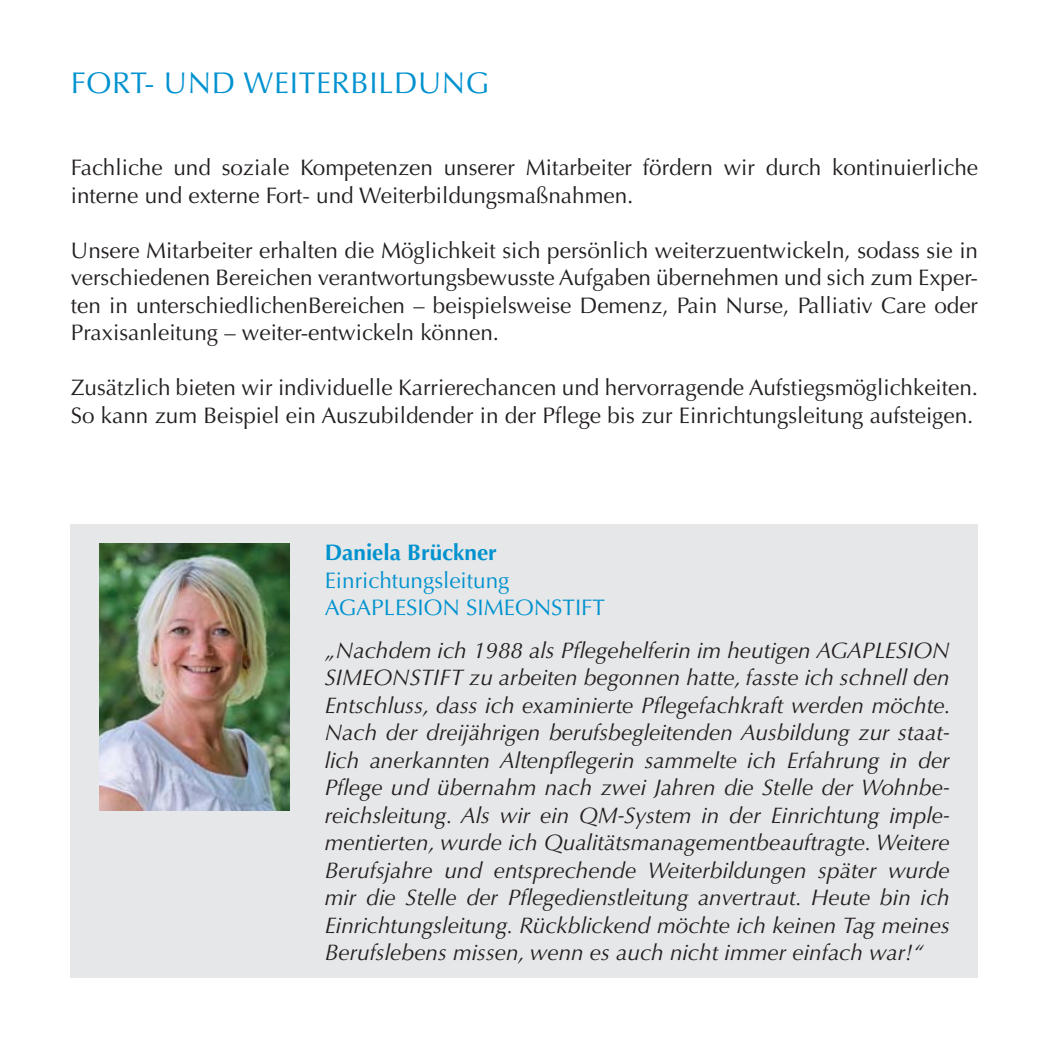
<style>
.page{position:relative;width:1049px;height:1049px;background:#fff}
.page>*{position:absolute;margin:0;border:0;box-sizing:border-box;transform-origin:0 0}
.t1{font:30px "Optima";letter-spacing:.02em;color:#0092cf}
.t2{font:italic 22.5px/27.5px "Optima";color:#231f20;text-align:justify}
.t3{font:22.5px/27.5px "Optima";color:#231f20}
.t4{font:22.5px/27.5px "Optima";color:#0092cf}
.t5{font:700 22.5px "Optima";color:#0092cf}
</style>
<div class="page">
<div style="left:71px;top:524px;width:907px;height:454px;background:#e6e7e8"></div>
<img style="left:99px;top:544px;width:190px;height:266px">
<h1 class="t1" style="left:71px;top:70px;width:420px">FORT- UND WEITERBILDUNG</h1>
<p class="t3" style="left:71px;top:156px;width:909px">Fachliche und soziale Kompetenzen unserer Mitarbeiter fördern wir durch kontinuierliche interne und externe Fort- und Weiterbildungsmaßnahmen.</p>
<p class="t3" style="left:71px;top:239px;width:909px;text-align:justify">Unsere Mitarbeiter erhalten die Möglichkeit sich persönlich weiterzuentwickeln, sodass sie in verschiedenen Bereichen verantwortungsbewusste Aufgaben übernehmen und sich zum Exper&shy;ten in unterschiedlichenBereichen – beispielsweise Demenz, Pain Nurse, Palliativ Care oder Praxisanleitung – weiter-entwickeln können.</p>
<p class="t3" style="left:71px;top:376px;width:909px">Zusätzlich bieten wir individuelle Karrierechancen und hervorragende Aufstiegsmöglichkeiten.<br>So kann zum Beispiel ein Auszubildender in der Pflege bis zur Einrichtungsleitung aufsteigen.</p>
<p class="t5" style="left:325px;top:543px;width:174px">Daniela Brückner</p>
<p class="t4" style="left:325px;top:569px;width:282px">Einrichtungsleitung<br>AGAPLESION SIMEONSTIFT</p>
<p class="t2" style="left:325px;top:639px;width:628px">„Nachdem ich 1988 als Pflegehelferin im heutigen AGAPLESION SIMEONSTIFT zu arbeiten begonnen hatte, fasste ich schnell den Entschluss, dass ich examinierte Pflegefachkraft werden möchte.<br>Nach der dreijährigen berufsbegleitenden Ausbildung zur staat&shy;lich anerkannten Altenpflegerin sammelte ich Erfahrung in der Pflege und übernahm nach zwei Jahren die Stelle der Wohnbe&shy;reichsleitung. Als wir ein QM-System in der Einrichtung imple&shy;mentierten, wurde ich Qualitätsmanagementbeauftragte. Weitere Berufsjahre und entsprechende Weiterbildungen später wurde mir die Stelle der Pflegedienstleitung anvertraut. Heute bin ich Einrichtungsleitung. Rückblickend möchte ich keinen Tag meines Berufslebens missen, wenn es auch nicht immer einfach war!“</p>
</div>
